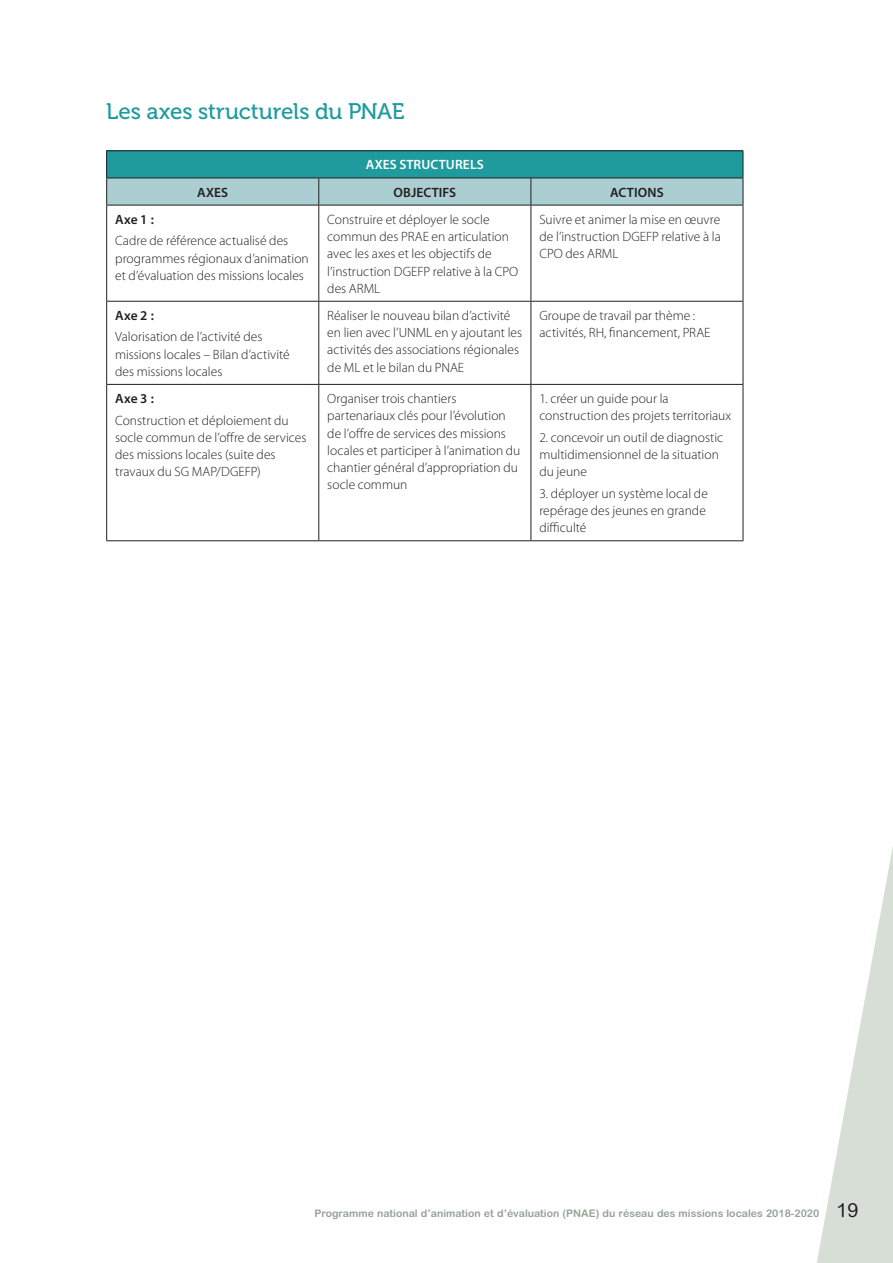
<style>
.page{position:relative;width:893px;height:1263px;background:#fff}
.page>*{position:absolute;margin:0;border:0;box-sizing:border-box;transform-origin:0 0}
.t1{font:22.5px "Museo 500";letter-spacing:-.005em;color:#1f9b9e}
.t2{font:300 13.5px/17.2px "Myriad Pro";color:#231f20}
.t3{font:600 13.5px "Myriad Pro";letter-spacing:.01em;color:#231f20}
.t4{font:600 13.5px "Myriad Pro";letter-spacing:.01em;color:#fff}
.t5{font:700 10.5px "Arial Rounded MT";color:#96a296}
.s1{font-weight:400;font-size:19.5px;color:#231f20}
</style>
<div class="page">
<svg style="left:817px;top:846px;width:76px;height:417px"></svg>
<hr style="left:106px;top:150px;width:213px;height:1px;background:#231f20">
<hr style="left:319px;top:150px;width:212px;height:1px;background:#231f20">
<hr style="left:531px;top:150px;width:212px;height:1px;background:#231f20">
<svg style="left:106px;top:151px;width:638px;height:54px;background:#61aeb1"></svg>
<hr style="left:106px;top:205px;width:213px;height:1px;background:#231f20">
<hr style="left:106px;top:205px;width:1px;height:96px;background:#231f20">
<hr style="left:319px;top:205px;width:212px;height:1px;background:#231f20">
<hr style="left:318px;top:205px;width:1px;height:96px;background:#231f20">
<hr style="left:531px;top:205px;width:212px;height:1px;background:#231f20">
<hr style="left:530px;top:205px;width:1px;height:96px;background:#231f20">
<hr style="left:743px;top:205px;width:1px;height:96px;background:#231f20">
<hr style="left:106px;top:301px;width:213px;height:1px;background:#231f20">
<hr style="left:106px;top:302px;width:1px;height:82px;background:#231f20">
<hr style="left:319px;top:301px;width:212px;height:1px;background:#231f20">
<hr style="left:318px;top:302px;width:1px;height:82px;background:#231f20">
<hr style="left:531px;top:301px;width:212px;height:1px;background:#231f20">
<hr style="left:530px;top:302px;width:1px;height:82px;background:#231f20">
<hr style="left:743px;top:302px;width:1px;height:82px;background:#231f20">
<hr style="left:106px;top:384px;width:213px;height:1px;background:#231f20">
<hr style="left:106px;top:385px;width:1px;height:155px;background:#231f20">
<hr style="left:319px;top:384px;width:212px;height:1px;background:#231f20">
<hr style="left:318px;top:385px;width:1px;height:155px;background:#231f20">
<hr style="left:531px;top:384px;width:212px;height:1px;background:#231f20">
<hr style="left:530px;top:385px;width:1px;height:155px;background:#231f20">
<hr style="left:743px;top:385px;width:1px;height:155px;background:#231f20">
<hr style="left:106px;top:540px;width:213px;height:1px;background:#231f20">
<hr style="left:319px;top:540px;width:212px;height:1px;background:#231f20">
<hr style="left:531px;top:540px;width:212px;height:1px;background:#231f20">
<h1 class="t1" style="left:106px;top:99px;width:300px">Les axes structurels du PNAE</h1>
<p class="t4" style="left:366px;top:156px;width:120px">AXES STRUCTURELS</p>
<p class="t3" style="left:197px;top:183px;width:33px">AXES</p>
<p class="t3" style="left:393px;top:183px;width:64px">OBJECTIFS</p>
<p class="t3" style="left:610px;top:183px;width:55px">ACTIONS</p>
<p class="t3" style="left:115px;top:211px;width:40px">Axe 1 :</p>
<p class="t2" style="left:115px;top:232px;width:195px">Cadre de référence actualisé des programmes régionaux d’animation et d’évaluation des missions locales</p>
<p class="t3" style="left:115px;top:307px;width:40px">Axe 2 :</p>
<p class="t2" style="left:115px;top:328px;width:176px">Valorisation de l’activité des missions locales – Bilan d’activité des missions locales</p>
<p class="t3" style="left:115px;top:390px;width:40px">Axe 3 :</p>
<p class="t2" style="left:115px;top:411px;width:193px">Construction et déploiement du socle commun de l’offre de services des missions locales (suite des travaux du SG MAP/DGEFP)</p>
<p class="t2" style="left:327px;top:210px;width:192px">Construire et déployer le socle commun des PRAE en articulation avec les axes et les objectifs de l’instruction DGEFP relative à la CPO des ARML</p>
<p class="t2" style="left:539px;top:210px;width:183px;text-align:justify">Suivre et animer la mise en œuvre de l’instruction DGEFP relative à la CPO des ARML</p>
<p class="t2" style="left:327px;top:307px;width:196px">Réaliser le nouveau bilan d’activité en lien avec l’UNML en y ajoutant les activités des associations régionales de ML et le bilan du PNAE</p>
<p class="t2" style="left:539px;top:307px;width:173px">Groupe de travail par thème : activités, RH, financement, PRAE</p>
<p class="t2" style="left:327px;top:390px;width:195px">Organiser trois chantiers partenariaux clés pour l’évolution de l’offre de services des missions locales et participer à l’animation du chantier général d’appropriation du socle commun</p>
<p class="t2" style="left:539px;top:390px;width:193px">1. créer un guide pour la construction des projets territoriaux</p>
<p class="t2" style="left:539px;top:429px;width:185px">2. concevoir un outil de diagnostic multidimensionnel de la situation du jeune</p>
<p class="t2" style="left:539px;top:485px;width:170px">3. déployer un système local de repérage des jeunes en grande difficulté</p>
<p class="t5" style="left:315px;top:1207px;width:545px">Programme national d’animation et d’évaluation (pnae) du réseau des missions locales 2018-2020 <span class="s1">19</span></p>
</div>
